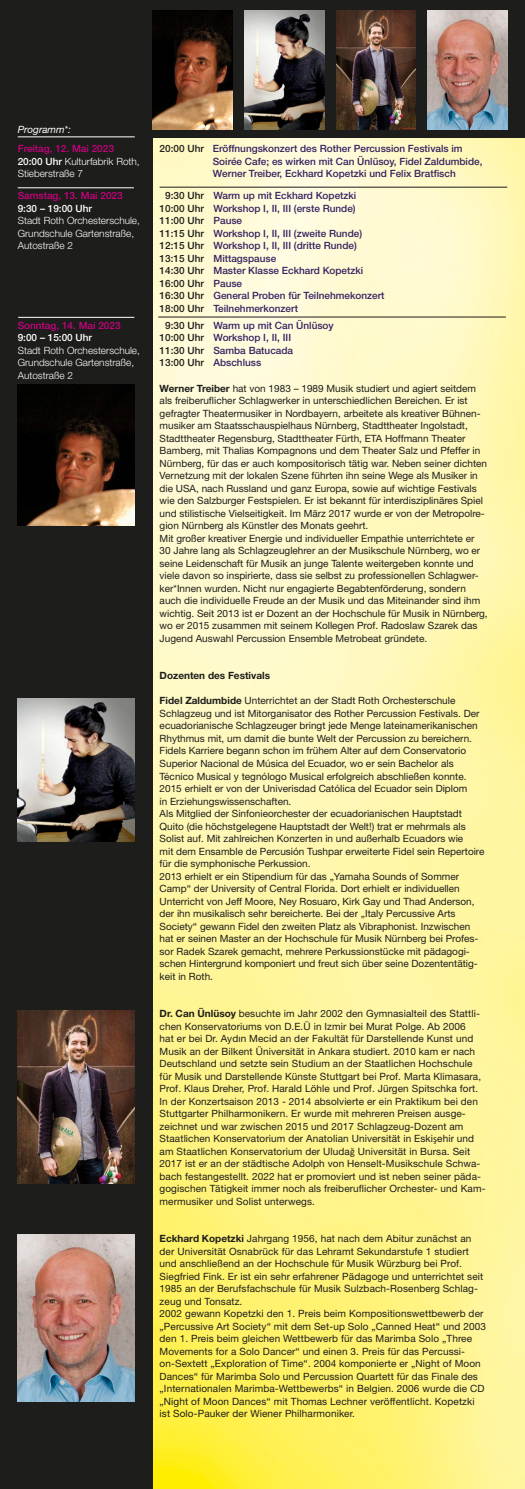
<style>
.page{position:relative;width:525px;height:1489px;background:#fff}
.page>*{position:absolute;margin:0;border:0;box-sizing:border-box;transform-origin:0 0}
.Absatzformat_1{font:10px/12.5px "Helvetica Neue LT Std";color:#1d1d1b}
.t1{font:500 10px/12.5px "Helvetica Neue LT Std";color:#342260}
.t2{font:300 10px/12.5px "Helvetica Neue LT Std";color:#fff}
.t3{font:500 10px/12.5px "Helvetica Neue LT Std";color:#c7027f}
.t4{font:500 10px "Helvetica Neue LT Std";color:#1d1d1b}
.Absatzformat_1-2{font:700 10px "Helvetica Neue LT Std";color:#1d1d1b}
.t5{font:500 10px "Helvetica Neue LT Std";color:#fff}
.t6{font:italic 10px "Helvetica Neue LT Std";color:#fff}
.s1{color:#fff}
.s2{font-weight:300;color:#fff}
.s3{color:#1d1d1b}
.s4{font-weight:500;color:#c7027f}
.s5{font-weight:500}
.s6{color:#342260}
.s7{font-weight:700}
.s8{font-family:"Calibri"}
</style>
<div class="page">
<img style="left:152px;top:138px;width:372px;height:1350px">
<div style="left:0;top:0;width:152px;height:1488px;background:#1d1d1b"></div>
<img style="left:18px;top:698px;width:117px;height:144px">
<img style="left:18px;top:1010px;width:117px;height:173px">
<img style="left:18px;top:1234px;width:117px;height:167px">
<img style="left:18px;top:384px;width:117px;height:141px">
<div style="left:0;top:0;width:524px;height:138px;background:#1d1d1b"></div>
<img style="left:152px;top:11px;width:81px;height:118px">
<img style="left:427px;top:11px;width:80px;height:118px">
<img style="left:336px;top:11px;width:79px;height:118px">
<img style="left:244px;top:11px;width:80px;height:118px">
<hr style="left:18px;top:136px;width:117px;height:1px;background:#fff">
<hr style="left:18px;top:317px;width:116px;height:1px;background:#fff">
<hr style="left:18px;top:187px;width:116px;height:1px;background:#fff">
<hr style="left:158px;top:317px;width:347px;height:1px;background:#1d1d1b">
<hr style="left:159px;top:187px;width:348px;height:1px;background:#1d1d1b">
<p class="t6" style="left:18px;top:123px;width:55px">Programm*:</p>
<p class="t3" style="left:18px;top:142px;width:123px">Freitag, 12. Mai 2023<br><span class="s1">20:00 Uhr</span> <span class="s2">Kulturfabrik Roth,</span></p>
<p class="t2" style="left:18px;top:167px;width:67px">Stieberstraße 7</p>
<p class="t1" style="left:213px;top:142px;width:271px;text-indent:-53px"><span class="s3">20:00 Uhr</span> Eröffnungskonzert des Rother Percussion Festivals im<br>Soirée Cafe; es wirken mit Can Ünlüsoy, Fidel Zaldumbide,<br>Werner Treiber, Eckhard Kopetzki und Felix Bratfisch</p>
<p class="t2" style="left:18px;top:189px;width:124px"><span class="s4">Samstag, 13. Mai 2023<br></span><span class="s5">9:30 – 19:00 Uhr<br></span>Stadt Roth Orchesterschule,</p>
<p class="t2" style="left:18px;top:227px;width:118px">Grundschule Gartenstraße,</p>
<p class="t2" style="left:18px;top:239px;width:57px">Autostraße 2</p>
<p class="t1" style="left:165px;top:189px;width:192px"><span class="s3">9:30 Uhr</span> Warm up mit Eckhard Kopetzki</p>
<p class="t1" style="left:159px;top:202px;width:197px"><span class="s3">10:00 Uhr</span> Workshop I, II, III (erste Runde)</p>
<p class="t4" style="left:159px;top:215px;width:84px">11:00 Uhr <span class="s6">Pause</span></p>
<p class="t1" style="left:159px;top:227px;width:204px"><span class="s3">11:15 Uhr</span> Workshop I, II, III (zweite Runde)</p>
<p class="t1" style="left:159px;top:239px;width:198px"><span class="s3">12:15 Uhr</span> Workshop I, II, III (dritte Runde)</p>
<p class="t1" style="left:159px;top:252px;width:118px"><span class="s3">13:15 Uhr</span> Mittagspause</p>
<p class="t1" style="left:159px;top:264px;width:205px"><span class="s3">14:30 Uhr</span> Master Klasse Eckhard Kopetzki</p>
<p class="t4" style="left:159px;top:277px;width:84px">16:00 Uhr <span class="s6">Pause</span></p>
<p class="t1" style="left:159px;top:289px;width:226px"><span class="s3">16:30 Uhr</span> General Proben für Teilnehmekonzert</p>
<p class="t1" style="left:159px;top:302px;width:140px"><span class="s3">18:00 Uhr</span> Teilnehmerkonzert</p>
<p class="t3" style="left:18px;top:319px;width:104px">Sonntag, 14. Mai 2023</p>
<p class="t5" style="left:18px;top:332px;width:76px">9:00 – 15:00 Uhr</p>
<p class="t2" style="left:18px;top:344px;width:124px">Stadt Roth Orchesterschule,</p>
<p class="t2" style="left:18px;top:356px;width:118px">Grundschule Gartenstraße,</p>
<p class="t2" style="left:18px;top:369px;width:57px">Autostraße 2</p>
<p class="t1" style="left:165px;top:319px;width:170px"><span class="s3">9:30 Uhr</span> Warm up mit Can Ünlüsoy</p>
<p class="t1" style="left:159px;top:331px;width:133px"><span class="s3">10:00 Uhr</span> Workshop I, II, III</p>
<p class="t1" style="left:159px;top:344px;width:135px"><span class="s3">11:30 Uhr</span> Samba Batucada</p>
<p class="t1" style="left:159px;top:356px;width:103px"><span class="s3">13:00 Uhr</span> Abschluss</p>
<p class="Absatzformat_1" style="left:159px;top:382px;width:329px"><span class="s7">Werner Treiber</span> hat von 1983 – 1989 Musik studiert und agiert seitdem als freiberuflicher Schlagwerker in unterschiedlichen Bereichen. Er ist gefragter Theatermusiker in Nordbayern, arbeitete als kreativer Bühnen&shy;musiker am Staatsschauspielhaus Nürnberg, Stadttheater Ingolstadt, Stadttheater Regensburg, Stadttheater Fürth, ETA Hoffmann Theater Bamberg, mit Thalias Kompagnons und dem Theater Salz und Pfeffer in Nürnberg, für das er auch kompositorisch tätig war. Neben seiner dichten Vernetzung mit der lokalen Szene führten ihn seine Wege als Musiker in die USA, nach Russland und ganz Europa, sowie auf wichtige Festivals wie den Salzburger Festspielen. Er ist bekannt für interdisziplinäres Spiel und stilistische Vielseitigkeit. Im März 2017 wurde er von der Metropolre&shy;gion Nürnberg als Künstler des Monats geehrt.</p>
<p class="Absatzformat_1" style="left:159px;top:532px;width:329px">Mit großer kreativer Energie und individueller Empathie unterrichtete er 30 Jahre lang als Schlagzeuglehrer an der Musikschule Nürnberg, wo er seine Leidenschaft für Musik an junge Talente weitergeben konnte und viele davon so inspirierte, dass sie selbst zu professionellen Schlagwer&shy;ker*Innen wurden. Nicht nur engagierte Begabtenförderung, sondern auch die individuelle Freude an der Musik und das Miteinander sind ihm wichtig. Seit 2013 ist er Dozent an der Hochschule für Musik in Nürnberg, wo er 2015 zusammen mit seinem Kollegen Prof. Radoslaw Szarek das Jugend Auswahl Percussion Ensemble Metrobeat gründete.</p>
<p class="Absatzformat_1-2" style="left:159px;top:669px;width:112px">Dozenten des Festivals</p>
<p class="Absatzformat_1" style="left:159px;top:694px;width:321px"><span class="s7">Fidel Zaldumbide</span> Unterrichtet an der Stadt Roth Orchesterschule Schlagzeug und ist Mitorganisator des Rother Percussion Festivals. Der ecuadorianische Schlagzeuger bringt jede Menge lateinamerikanischen Rhythmus mit, um damit die bunte Welt der Percussion zu bereichern.</p>
<p class="Absatzformat_1" style="left:159px;top:744px;width:309px">Fidels Karriere begann schon im frühem Alter auf dem Conservatorio Superior Nacional de Música del Ecuador, wo er sein Bachelor als Técnico Musical y tegnólogo Musical erfolgreich abschließen konnte.<br>2015 erhielt er von der Univerisdad Católica del Ecuador sein Diplom in Erziehungswissenschaften.</p>
<p class="Absatzformat_1" style="left:159px;top:807px;width:326px">Als Mitglied der Sinfonieorchester der ecuadorianischen Hauptstadt Quito (die höchstgelegene Hauptstadt der Welt!) trat er mehrmals als Solist auf. Mit zahlreichen Konzerten in und außerhalb Ecuadors wie<br>mit dem Ensamble de Percusión Tushpar erweiterte Fidel sein Repertoire für die symphonische Perkussion.</p>
<p class="Absatzformat_1" style="left:159px;top:869px;width:320px">2013 erhielt er ein Stipendium für das „Yamaha Sounds of Sommer Camp“ der University of Central Florida. Dort erhielt er individuellen Unterricht von Jeff Moore, Ney Rosuaro, Kirk Gay und Thad Anderson, der ihn musikalisch sehr bereicherte. Bei der „Italy Percussive Arts Society“ gewann Fidel den zweiten Platz als Vibraphonist. Inzwischen hat er seinen Master an der Hochschule für Musik Nürnberg bei Profes&shy;sor Radek Szarek gemacht, mehrere Perkussionstücke mit pädagogi&shy;schen Hintergrund komponiert und freut sich über seine Dozententätig&shy;keit in Roth.</p>
<p class="Absatzformat_1" style="left:159px;top:1007px;width:327px"><span class="s7">Dr. Can Ünlüsoy</span> besuchte im Jahr 2002 den Gymnasialteil des Stattli&shy;chen Konservatoriums von D.E.Ü in Izmir bei Murat Polge. Ab 2006<br>hat er bei Dr. Aydın Mecid an der Fakultät für Darstellende Kunst und Musik an der Bilkent Üniversität in Ankara studiert. 2010 kam er nach Deutschland und setzte sein Studium an der Staatlichen Hochschule für Musik und Darstellende Künste Stuttgart bei Prof. Marta Klimasara, Prof. Klaus Dreher, Prof. Harald Löhle und Prof. Jürgen Spitschka fort.<br>In der Konzertsaison 2013 - 2014 absolvierte er ein Praktikum bei den Stuttgarter Philharmonikern. Er wurde mit mehreren Preisen ausge&shy;zeichnet und war zwischen 2015 und 2017 Schlagzeug-Dozent am Staatlichen Konservatorium der Anatolian Universität in Eski<span class="s8">ş</span>ehir und am Staatlichen Konservatorium der Uluda<span class="s8">ğ</span> Universität in Bursa. Seit 2017 ist er an der städtische Adolph von Henselt-Musikschule Schwa&shy;bach festangestellt. 2022 hat er promoviert und ist neben seiner päda&shy;gogischen Tätigkeit immer noch als freiberuflicher Orchester- und Kam&shy;mermusiker und Solist unterwegs.</p>
<p class="Absatzformat_1" style="left:159px;top:1232px;width:325px"><span class="s7">Eckhard Kopetzki</span> Jahrgang 1956, hat nach dem Abitur zunächst an der Universität Osnabrück für das Lehramt Sekundarstufe 1 studiert und anschließend an der Hochschule für Musik Würzburg bei Prof.<br>Siegfried Fink. Er ist ein sehr erfahrener Pädagoge und unterrichtet seit 1985 an der Berufsfachschule für Musik Sulzbach-Rosenberg Schlag&shy;zeug und Tonsatz.</p>
<p class="Absatzformat_1" style="left:159px;top:1307px;width:327px">2002 gewann Kopetzki den 1. Preis beim Kompositionswettbewerb der „Percussive Art Society“ mit dem Set-up Solo „Canned Heat“ und 2003 den 1. Preis beim gleichen Wettbewerb für das Marimba Solo „Three Movements for a Solo Dancer“ und einen 3. Preis für das Percussi&shy;on-Sextett „Exploration of Time“. 2004 komponierte er „Night of Moon Dances“ für Marimba Solo und Percussion Quartett für das Finale des „Internationalen Marimba-Wettbewerbs“ in Belgien. 2006 wurde die CD „Night of Moon Dances“ mit Thomas Lechner veröffentlicht. Kopetzki ist Solo-Pauker der Wiener Philharmoniker.</p>
</div>
